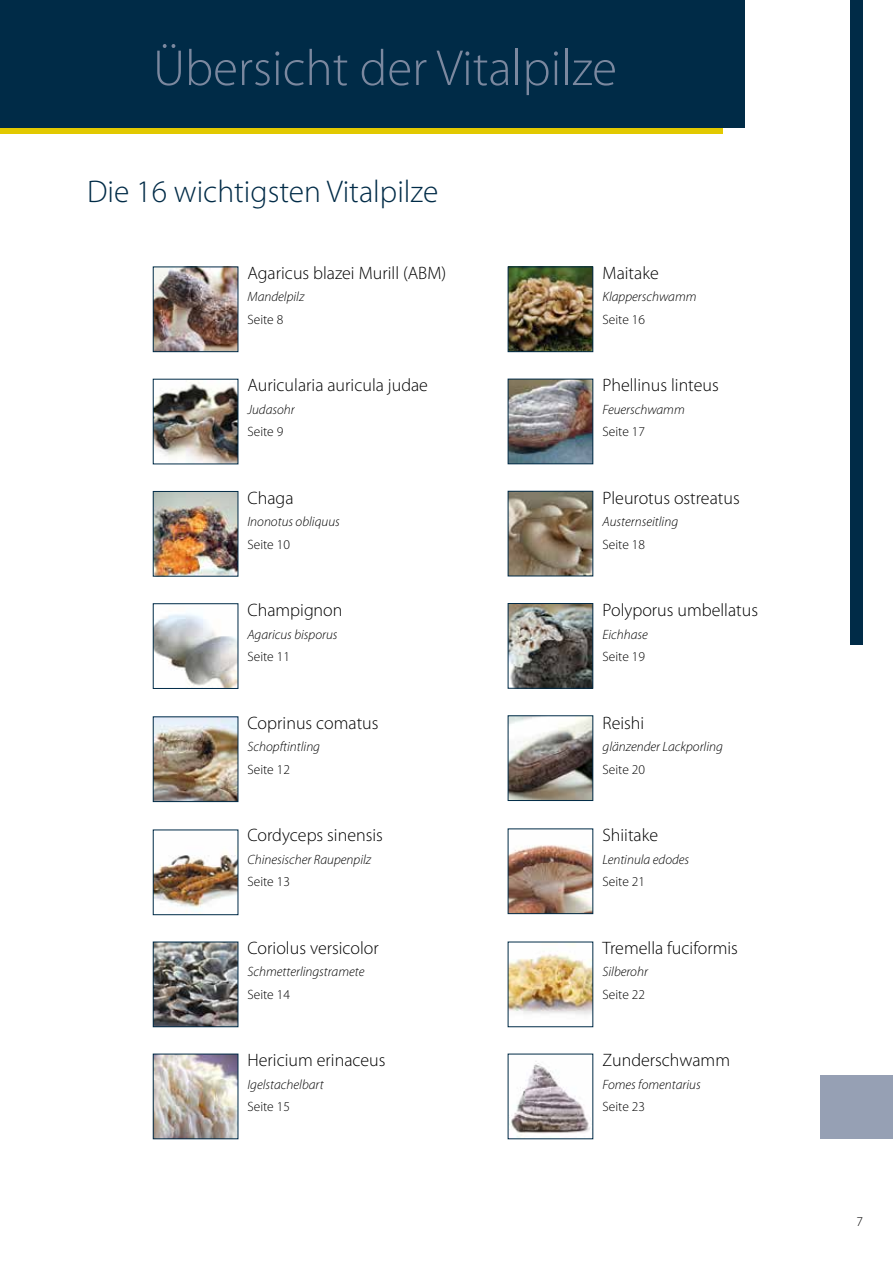
<style>
.page{position:relative;width:893px;height:1263px;background:#fff}
.page>*{position:absolute;margin:0;border:0;box-sizing:border-box;transform-origin:0 0}
.t1{font:300 51px "Myriad Pro";color:#7b889f}
.t2{font:300 31.5px "Myriad Pro";color:#002b47}
.t3{font:300 18px "Myriad Pro";color:#000}
.t4{font:italic 300 13.5px "Myriad Pro";color:#000}
.t5{font:300 13.5px "Myriad Pro";color:#000}
</style>
<div class="page">
<img style="left:155px;top:613px;width:81px;height:74px">
<div style="left:153px;top:603px;width:85px;height:86px;border:1px solid #002b47"></div>
<div style="left:0;top:0;width:723px;height:134px;background:#e2c900"></div>
<div style="left:850px;top:0;width:13px;height:644px;background:#002b47"></div>
<div style="left:0;top:0;width:744px;height:128px;background:#002b47"></div>
<div style="left:821px;top:1075px;width:72px;height:64px;background:#96a0b4"></div>
<img style="left:155px;top:269px;width:81px;height:81px">
<div style="left:153px;top:267px;width:85px;height:85px;border:1px solid #002b47"></div>
<img style="left:510px;top:269px;width:81px;height:81px">
<div style="left:508px;top:267px;width:85px;height:85px;border:1px solid #002b47"></div>
<img style="left:510px;top:493px;width:81px;height:81px">
<div style="left:508px;top:491px;width:85px;height:85px;border:1px solid #002b47"></div>
<img style="left:510px;top:381px;width:81px;height:81px">
<div style="left:508px;top:379px;width:85px;height:85px;border:1px solid #002b47"></div>
<img style="left:155px;top:382px;width:81px;height:80px">
<div style="left:153px;top:379px;width:85px;height:85px;border:1px solid #002b47"></div>
<img style="left:510px;top:605px;width:81px;height:81px">
<div style="left:508px;top:603px;width:85px;height:85px;border:1px solid #002b47"></div>
<img style="left:155px;top:493px;width:81px;height:81px">
<div style="left:153px;top:491px;width:85px;height:85px;border:1px solid #002b47"></div>
<img style="left:510px;top:718px;width:81px;height:81px">
<div style="left:508px;top:716px;width:85px;height:85px;border:1px solid #002b47"></div>
<img style="left:155px;top:719px;width:81px;height:81px">
<div style="left:153px;top:717px;width:85px;height:85px;border:1px solid #002b47"></div>
<img style="left:510px;top:845px;width:81px;height:67px">
<div style="left:508px;top:829px;width:85px;height:85px;border:1px solid #002b47"></div>
<img style="left:155px;top:853px;width:81px;height:54px">
<div style="left:153px;top:830px;width:85px;height:85px;border:1px solid #002b47"></div>
<img style="left:510px;top:944px;width:81px;height:71px">
<img style="left:155px;top:944px;width:81px;height:81px">
<div style="left:153px;top:942px;width:85px;height:85px;border:1px solid #002b47"></div>
<img style="left:511px;top:1061px;width:79px;height:76px">
<img style="left:155px;top:1056px;width:81px;height:81px">
<div style="left:153px;top:1054px;width:85px;height:85px;border:1px solid #002b47"></div>
<h1 class="t1" style="left:153px;top:37px;width:465px">Übersicht der Vitalpilze</h1>
<h2 class="t2" style="left:87px;top:173px;width:353px">Die 16 wichtigsten Vitalpilze</h2>
<p class="t3" style="left:247px;top:262px;width:200px">Agaricus blazei Murill (ABM)</p>
<p class="t4" style="left:247px;top:288px;width:58px">Mandelpilz</p>
<p class="t5" style="left:247px;top:311px;width:37px">Seite 8</p>
<p class="t3" style="left:247px;top:374px;width:182px">Auricularia auricula judae</p>
<p class="t4" style="left:247px;top:401px;width:49px">Judasohr</p>
<p class="t5" style="left:247px;top:423px;width:37px">Seite 9</p>
<p class="t3" style="left:247px;top:487px;width:48px">Chaga</p>
<p class="t4" style="left:247px;top:513px;width:94px">Inonotus obliquus</p>
<p class="t5" style="left:247px;top:536px;width:44px">Seite 10</p>
<p class="t3" style="left:247px;top:599px;width:97px">Champignon</p>
<p class="t4" style="left:247px;top:626px;width:92px">Agaricus bisporus</p>
<p class="t5" style="left:247px;top:648px;width:44px">Seite 11</p>
<p class="t3" style="left:247px;top:712px;width:133px">Coprinus comatus</p>
<p class="t4" style="left:247px;top:738px;width:74px">Schopftintling</p>
<p class="t5" style="left:247px;top:761px;width:44px">Seite 12</p>
<p class="t3" style="left:247px;top:824px;width:137px">Cordyceps sinensis</p>
<p class="t4" style="left:247px;top:851px;width:125px">Chinesischer Raupenpilz</p>
<p class="t5" style="left:247px;top:873px;width:44px">Seite 13</p>
<p class="t3" style="left:247px;top:937px;width:133px">Coriolus versicolor</p>
<p class="t4" style="left:247px;top:963px;width:118px">Schmetterlingstramete</p>
<p class="t5" style="left:247px;top:986px;width:44px">Seite 14</p>
<p class="t3" style="left:247px;top:1049px;width:140px">Hericium erinaceus</p>
<p class="t4" style="left:247px;top:1076px;width:78px">Igelstachelbart</p>
<p class="t5" style="left:247px;top:1098px;width:44px">Seite 15</p>
<p class="t3" style="left:603px;top:262px;width:58px">Maitake</p>
<p class="t4" style="left:603px;top:288px;width:95px">Klapperschwamm</p>
<p class="t5" style="left:603px;top:311px;width:44px">Seite 16</p>
<p class="t3" style="left:603px;top:374px;width:118px">Phellinus linteus</p>
<p class="t4" style="left:603px;top:401px;width:84px">Feuerschwamm</p>
<p class="t5" style="left:603px;top:423px;width:44px">Seite 17</p>
<p class="t3" style="left:603px;top:487px;width:139px">Pleurotus ostreatus</p>
<p class="t4" style="left:603px;top:513px;width:77px">Austernseitling</p>
<p class="t5" style="left:603px;top:536px;width:44px">Seite 18</p>
<p class="t3" style="left:603px;top:599px;width:157px">Polyporus umbellatus</p>
<p class="t4" style="left:603px;top:626px;width:47px">Eichhase</p>
<p class="t5" style="left:603px;top:648px;width:44px">Seite 19</p>
<p class="t3" style="left:603px;top:712px;width:43px">Reishi</p>
<p class="t4" style="left:603px;top:738px;width:122px">glänzender Lackporling</p>
<p class="t5" style="left:603px;top:761px;width:44px">Seite 20</p>
<p class="t3" style="left:603px;top:824px;width:57px">Shiitake</p>
<p class="t4" style="left:603px;top:851px;width:88px">Lentinula edodes</p>
<p class="t5" style="left:603px;top:873px;width:44px">Seite 21</p>
<p class="t3" style="left:603px;top:937px;width:137px">Tremella fuciformis</p>
<p class="t4" style="left:603px;top:963px;width:47px">Silberohr</p>
<p class="t5" style="left:603px;top:986px;width:44px">Seite 22</p>
<p class="t3" style="left:603px;top:1049px;width:129px">Zunderschwamm</p>
<p class="t4" style="left:603px;top:1076px;width:100px">Fomes fomentarius</p>
<p class="t5" style="left:603px;top:1098px;width:44px">Seite 23</p>
<p class="t5" style="left:856px;top:1214px;width:8px">7</p>
</div>
